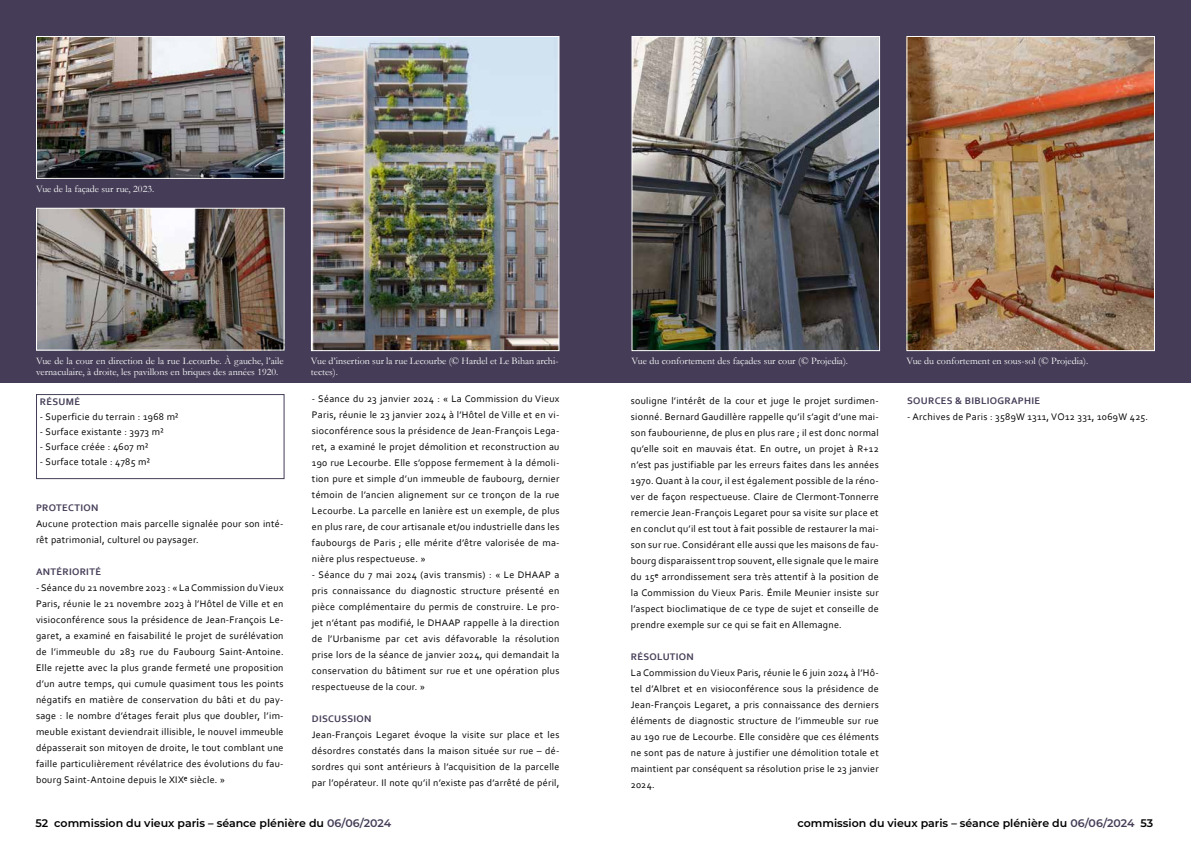
<style>
.page{position:relative;width:1191px;height:842px;background:#fff}
.page>*{position:absolute;margin:0;border:0;box-sizing:border-box;transform-origin:0 0}
.t1{font:600 11px "Montserrat";color:#000}
.t2{font:10px/16px "Corbel";letter-spacing:.03em;color:#000;text-align:justify}
.t3{font:10px/11px "Garamond";color:#fff}
.t4{font:700 10px "Corbel";letter-spacing:.03em;color:#453d57}
.s1{color:#453d57}
</style>
<div class="page">
<div style="left:595px;top:0;width:596px;height:383px;background:#453d57"></div>
<div style="left:0;top:0;width:595px;height:383px;background:#453d57"></div>
<div style="left:36px;top:394px;width:248px;height:85px;border:1px solid #453d57"></div>
<img style="left:313px;top:38px;width:244px;height:311px">
<div style="left:311px;top:36px;width:248px;height:315px;border:1px solid #fff"></div>
<img style="left:633px;top:38px;width:245px;height:311px">
<div style="left:631px;top:36px;width:249px;height:315px;border:1px solid #fff"></div>
<img style="left:908px;top:38px;width:245px;height:311px">
<div style="left:906px;top:36px;width:249px;height:315px;border:1px solid #fff"></div>
<img style="left:38px;top:210px;width:244px;height:139px">
<div style="left:36px;top:208px;width:248px;height:143px;border:1px solid #fff"></div>
<img style="left:38px;top:38px;width:244px;height:139px">
<div style="left:36px;top:36px;width:248px;height:143px;border:1px solid #fff"></div>
<p class="t3" style="left:36px;top:183px;width:120px">Vue de la façade sur rue, 2023.</p>
<p class="t3" style="left:36px;top:355px;width:249px">Vue de la cour en direction de la rue Lecourbe. À gauche, l’aile</p>
<p class="t3" style="left:631px;top:355px;width:218px">Vue du confortement des façades sur cour (© Projedia).</p>
<p class="t3" style="left:906px;top:355px;width:183px">Vue du confortement en sous-sol (© Projedia).</p>
<p class="t3" style="left:36px;top:366px;width:244px">vernaculaire, à droite, les pavillons en briques des années 1920.</p>
<p class="t3" style="left:311px;top:355px;width:249px">Vue d’insertion sur la rue Lecourbe (© Hardel et Le Bihan archi&shy;tectes).</p>
<p class="t4" style="left:40px;top:396px;width:42px">RÉSUMÉ</p>
<p class="t2" style="left:40px;top:409px;width:140px">- Superficie du terrain : 1968 m²</p>
<p class="t2" style="left:40px;top:424px;width:125px">- Surface existante : 3973 m²</p>
<p class="t2" style="left:40px;top:439px;width:110px">- Surface créée : 4607 m²</p>
<p class="t2" style="left:40px;top:454px;width:111px">- Surface totale : 4785 m²</p>
<p class="t4" style="left:36px;top:502px;width:64px">PROTECTION</p>
<p class="t2" style="left:36px;top:515px;width:249px">Aucune protection mais parcelle signalée pour son inté&shy;rêt patrimonial, culturel ou paysager.</p>
<p class="t4" style="left:36px;top:566px;width:67px">ANTÉRIORITÉ</p>
<p class="t2" style="left:36px;top:579px;width:249px">- Séance du 21 novembre 2023 : « La Commission du Vieux Paris, réunie le 21 novembre 2023 à l’Hôtel de Ville et en visioconférence sous la présidence de Jean-François Le&shy;garet, a examiné en faisabilité le projet de surélévation de l’immeuble du 283 rue du Faubourg Saint-Antoine.<br>Elle rejette avec la plus grande fermeté une proposition d’un autre temps, qui cumule quasiment tous les points négatifs en matière de conservation du bâti et du pay&shy;sage : le nombre d’étages ferait plus que doubler, l’im&shy;meuble existant deviendrait illisible, le nouvel immeuble dépasserait son mitoyen de droite, le tout comblant une faille particulièrement révélatrice des évolutions du fau&shy;bourg Saint-Antoine depuis le XIXe siècle. »</p>
<p class="t2" style="left:312px;top:390px;width:249px">- Séance du 23 janvier 2024 : « La Commission du Vieux Paris, réunie le 23 janvier 2024 à l’Hôtel de Ville et en vi&shy;sioconférence sous la présidence de Jean-François Lega&shy;ret, a examiné le projet démolition et reconstruction au 190 rue Lecourbe. Elle s’oppose fermement à la démoli&shy;tion pure et simple d’un immeuble de faubourg, dernier témoin de l’ancien alignement sur ce tronçon de la rue Lecourbe. La parcelle en lanière est un exemple, de plus en plus rare, de cour artisanale et/ou industrielle dans les faubourgs de Paris ; elle mérite d’être valorisée de ma&shy;nière plus respectueuse. »</p>
<p class="t2" style="left:312px;top:566px;width:249px">- Séance du 7 mai 2024 (avis transmis) : « Le DHAAP a pris connaissance du diagnostic structure présenté en pièce complémentaire du permis de construire. Le pro&shy;jet n’étant pas modifié, le DHAAP rappelle à la direction de l’Urbanisme par cet avis défavorable la résolution prise lors de la séance de janvier 2024, qui demandait la conservation du bâtiment sur rue et une opération plus respectueuse de la cour. »</p>
<p class="t4" style="left:312px;top:712px;width:61px">DISCUSSION</p>
<p class="t2" style="left:312px;top:726px;width:249px">Jean-François Legaret évoque la visite sur place et les désordres constatés dans la maison située sur rue – dé&shy;sordres qui sont antérieurs à l’acquisition de la parcelle par l’opérateur. Il note qu’il n’existe pas d’arrêté de péril,</p>
<p class="t2" style="left:631px;top:393px;width:249px">souligne l’intérêt de la cour et juge le projet surdimen&shy;sionné. Bernard Gaudillère rappelle qu’il s’agit d’une mai&shy;son faubourienne, de plus en plus rare ; il est donc normal qu’elle soit en mauvais état. En outre, un projet à R+12 n’est pas justifiable par les erreurs faites dans les années 1970. Quant à la cour, il est également possible de la réno&shy;ver de façon respectueuse. Claire de Clermont-Tonnerre remercie Jean-François Legaret pour sa visite sur place et en conclut qu’il est tout à fait possible de restaurer la mai&shy;son sur rue. Considérant elle aussi que les maisons de fau&shy;bourg disparaissent trop souvent, elle signale que le maire du 15e arrondissement sera très attentif à la position de la Commission du Vieux Paris. Émile Meunier insiste sur l’aspect bioclimatique de ce type de sujet et conseille de prendre exemple sur ce qui se fait en Allemagne.</p>
<p class="t4" style="left:631px;top:651px;width:64px">RÉSOLUTION</p>
<p class="t2" style="left:631px;top:665px;width:249px">La Commission du Vieux Paris, réunie le 6 juin 2024 à l’Hô&shy;tel d’Albret et en visioconférence sous la présidence de Jean-François Legaret, a pris connaissance des derniers éléments de diagnostic structure de l’immeuble sur rue au 190 rue de Lecourbe. Elle considère que ces éléments ne sont pas de nature à justifier une démolition totale et maintient par conséquent sa résolution prise le 23 janvier 2024.</p>
<p class="t4" style="left:907px;top:395px;width:135px">SOURCES &amp; BIBLIOGRAPHIE</p>
<p class="t2" style="left:907px;top:409px;width:243px">- Archives de Paris : 3589W 1311, VO12 331, 1069W 425.</p>
<p class="t1" style="left:35px;top:816px;width:357px">52 commission du vieux paris – séance plénière du <span class="s1">06/06/2024</span></p>
<p class="t1" style="left:797px;top:815px;width:357px">commission du vieux paris – séance plénière du <span class="s1">06/06/2024</span> 53</p>
</div>
